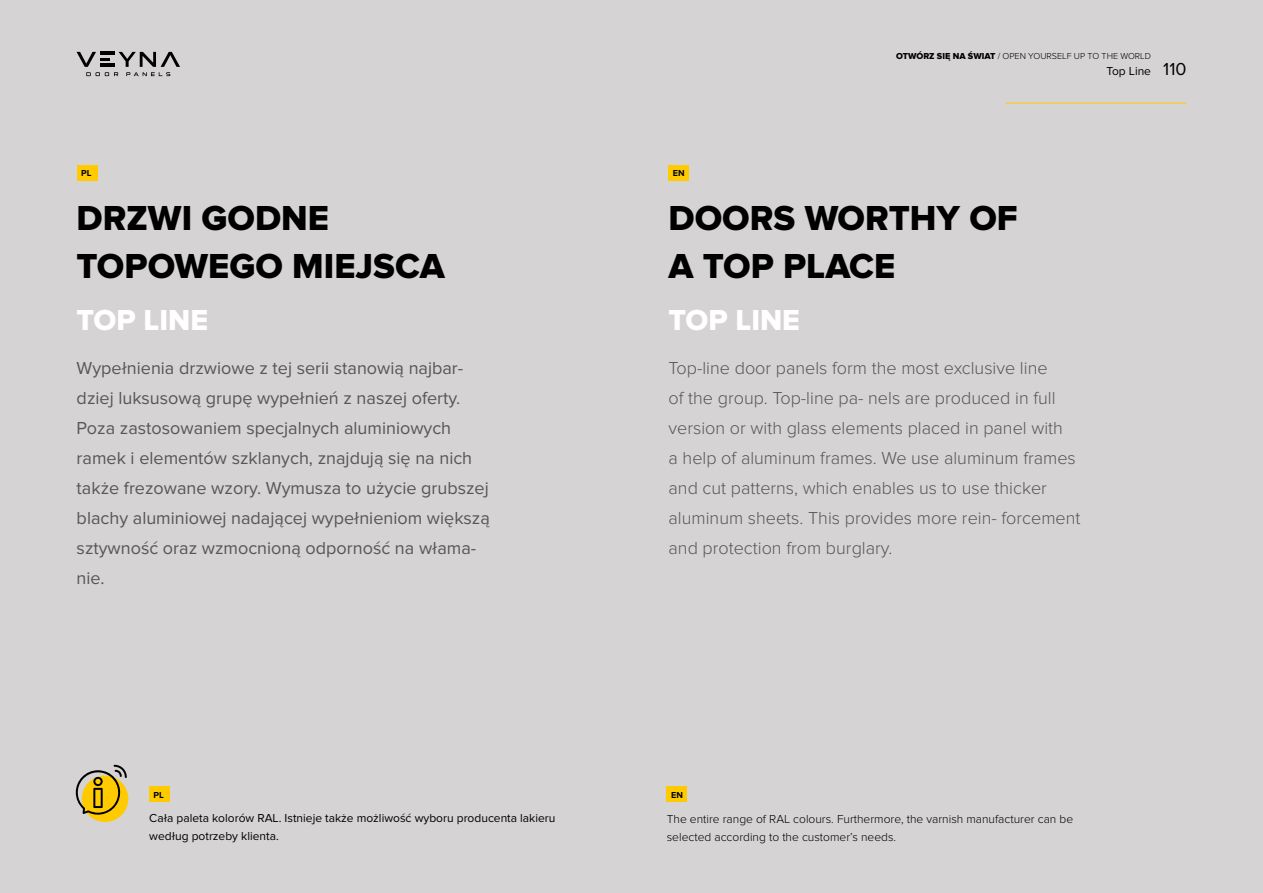
<style>
.page{position:relative;width:1263px;height:893px;background:#d5d3d3}
.page>*{position:absolute;margin:0;border:0;box-sizing:border-box;transform-origin:0 0}
.t1{font:36px/48px "Proxima Nova Extrabld";color:#000}
.t2{font:30px "Proxima Nova Extrabld";color:#fff}
.t3{font:18px/30px "Proxima Nova";color:#575756}
.t4{font:300 18px/30px "Proxima Nova";color:#575756}
.t5{font:18px "Proxima Nova";color:#000}
.t6{font:300 12px/18px "Proxima Nova";color:#000}
.t7{font:12px/18px "Proxima Nova";color:#000}
.t8{font:300 9px "Proxima Nova";color:#000}
.t9{font:700 9px "Proxima Nova";color:#000}
.s1{font-family:"Proxima Nova Extrabld";font-weight:400}
</style>
<div class="page">
<svg style="left:77px;top:52px;width:103px;height:24px"></svg>
<div style="left:77px;top:165px;width:20px;height:16px;background:#ffcb00"></div>
<div style="left:668px;top:165px;width:21px;height:16px;background:#ffcb00"></div>
<hr style="left:1006px;top:103px;width:180px;height:1px;background:#ffcb00">
<div style="left:82px;top:775px;width:46px;height:47px;background:#ffcb00;border-radius:50%"></div>
<svg style="left:75px;top:765px;width:52px;height:53px"></svg>
<div style="left:149px;top:787px;width:21px;height:15px;background:#ffcb00"></div>
<div style="left:667px;top:787px;width:20px;height:15px;background:#ffcb00"></div>
<p class="t8" style="left:896px;top:51px;width:256px"><span class="s1">OTWÓRZ SIĘ NA ŚWIAT</span> / OPEN YOURSELF UP TO THE WORLD</p>
<p class="t7" style="left:1106px;top:63px;width:46px">Top Line</p>
<p class="t5" style="left:1163px;top:59px;width:25px">110</p>
<p class="t9" style="left:81px;top:168px;width:12px">PL</p>
<p class="t9" style="left:673px;top:168px;width:13px">EN</p>
<h1 class="t1" style="left:77px;top:194px;width:370px">DRZWI GODNE<br>TOPOWEGO MIEJSCA</h1>
<h1 class="t1" style="left:668px;top:194px;width:351px">DOORS WORTHY OF<br>A TOP PLACE</h1>
<h2 class="t2" style="left:77px;top:303px;width:133px">TOP LINE</h2>
<h2 class="t2" style="left:668px;top:303px;width:133px">TOP LINE</h2>
<p class="t3" style="left:77px;top:353px;width:415px">Wypełnienia drzwiowe z tej serii stanowią najbar&shy;dziej luksusową grupę wypełnień z naszej oferty.<br>Poza zastosowaniem specjalnych aluminiowych ramek i elementów szklanych, znajdują się na nich także frezowane wzory. Wymusza to użycie grubszej blachy aluminiowej nadającej wypełnieniom większą sztywność oraz wzmocnioną odporność na włama&shy;nie.</p>
<p class="t4" style="left:669px;top:353px;width:413px">Top-line door panels form the most exclusive line<br>of the group. Top-line pa- nels are produced in full version or with glass elements placed in panel with<br>a help of aluminum frames. We use aluminum frames and cut patterns, which enables us to use thicker aluminum sheets. This provides more rein- forcement and protection from burglary.</p>
<p class="t9" style="left:154px;top:789px;width:12px">PL</p>
<p class="t9" style="left:671px;top:789px;width:13px">EN</p>
<p class="t7" style="left:149px;top:809px;width:408px">Cała paleta kolorów RAL. Istnieje także możliwość wyboru producenta lakieru według potrzeby klienta.</p>
<p class="t6" style="left:667px;top:810px;width:408px">The entire range of RAL colours. Furthermore, the varnish manufacturer can be selected according to the customer’s needs.</p>
</div>
